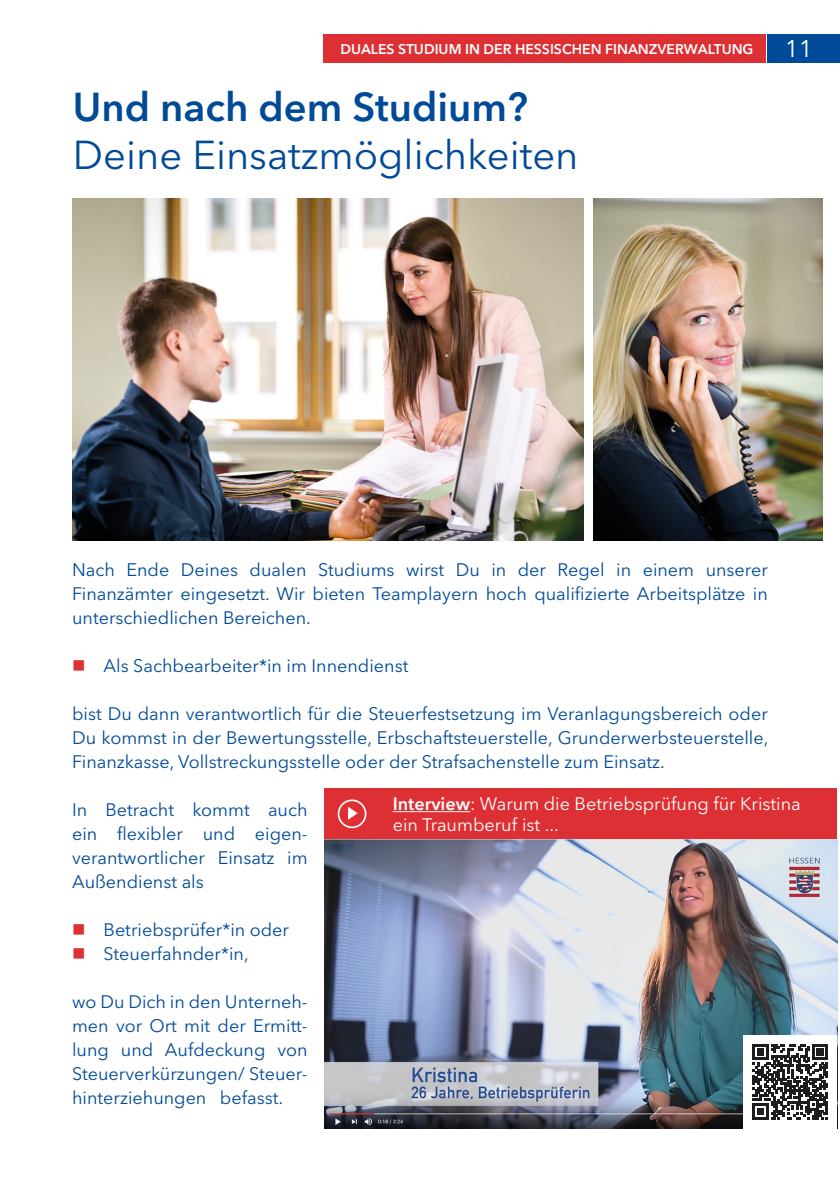
<style>
.page{position:relative;width:840px;height:1191px;background:#fff}
.page>*{position:absolute;margin:0;border:0;box-sizing:border-box;transform-origin:0 0}
.t1{font:40px "Avenir Next LT Pro";color:#004a97}
.t2{font:600 40px "Avenir Next LT Pro";color:#004a97}
.t3{font:24px "Avenir Next LT Pro";color:#fff}
.t4{font:18px/24px "Avenir Next LT Pro";color:#004a97;text-align:justify}
.t5{font:18px/21.6px "Avenir Next LT Pro";color:#fff}
.t6{font:600 14px "Avenir Next LT Pro";color:#fff}
.s1{color:#dc3035}
.s2{font-weight:600}
</style>
<div class="page">
<div style="left:767px;top:34px;width:72px;height:28px;background:#004a97"></div>
<div style="left:323px;top:34px;width:442px;height:28px;background:#dc3035"></div>
<div style="left:324px;top:788px;width:512px;height:51px;background:#dc3035"></div>
<hr style="left:392px;top:811px;width:78px;height:1px;background:#fff">
<img style="left:324px;top:839px;width:512px;height:289px">
<img style="left:72px;top:198px;width:511px;height:342px">
<img style="left:593px;top:198px;width:228px;height:342px">
<div style="left:337px;top:799px;width:29px;height:29px;border:2px solid #fff;border-radius:50%"></div>
<svg style="left:348px;top:806px;width:9px;height:14px"></svg>
<div style="left:743px;top:1034px;width:93px;height:94px;background:#fff"></div>
<svg style="left:752px;top:1044px;width:75px;height:75px"></svg>
<p class="t6" style="left:340px;top:40px;width:414px">DUALE STUDIUM IN DER HESSISCHEN FINANZVERWALTUNG</p>
<p class="t6" style="left:366px;top:40px;width:383px">AUSBILDUNG IN DER HESSISCHEN FINANZVERWALTUNG</p>
<h1 class="t2" style="left:73px;top:83px;width:456px">Und nach dem Studium?</h1>
<h1 class="t1" style="left:73px;top:131px;width:507px">Deine Einsatzmöglichkeiten</h1>
<h2 class="t3" style="left:784px;top:35px;width:29px">11</h2>
<p class="t4" style="left:72px;top:558px;width:697px">Nach Ende Deines dualen Studiums wirst Du in der Regel in einem unserer Finanzämter eingesetzt. Wir bieten Teamplayern hoch qualifizierte Arbeitsplätze in unterschiedlichen Bereichen.</p>
<p class="t4" style="left:72px;top:654px;width:337px"><span class="s1">■</span> Als Sachbearbeiter*in im Innendienst</p>
<p class="t4" style="left:72px;top:702px;width:697px">bist Du dann verantwortlich für die Steuerfestsetzung im Veranlagungsbereich oder Du kommst in der Bewertungsstelle, Erbschaftsteuerstelle, Grunderwerbsteuerstelle, Finanzkasse, Vollstreckungsstelle oder der Strafsachenstelle zum Einsatz.</p>
<p class="t4" style="left:72px;top:798px;width:237px">In Betracht kommt auch ein flexibler und eigen&shy;verantwortlicher Einsatz im Außendienst als</p>
<p class="t4" style="left:72px;top:918px;width:218px"><span class="s1">■</span> Betriebsprüfer*in oder</p>
<p class="t4" style="left:72px;top:942px;width:178px"><span class="s1">■</span> Steuerfahnder*in,</p>
<p class="t4" style="left:72px;top:990px;width:237px">wo Du Dich in den Unterneh&shy;men vor Ort mit der Ermitt&shy;lung und Aufdeckung von Steuerverkürzungen/ Steuer&shy;hinterziehungen befasst.</p>
<p class="t5" style="left:392px;top:792px;width:409px"><span class="s2">Interview</span>: Warum die Betriebsprüfung für Kristina ein Traumberuf ist ...</p>
</div>
